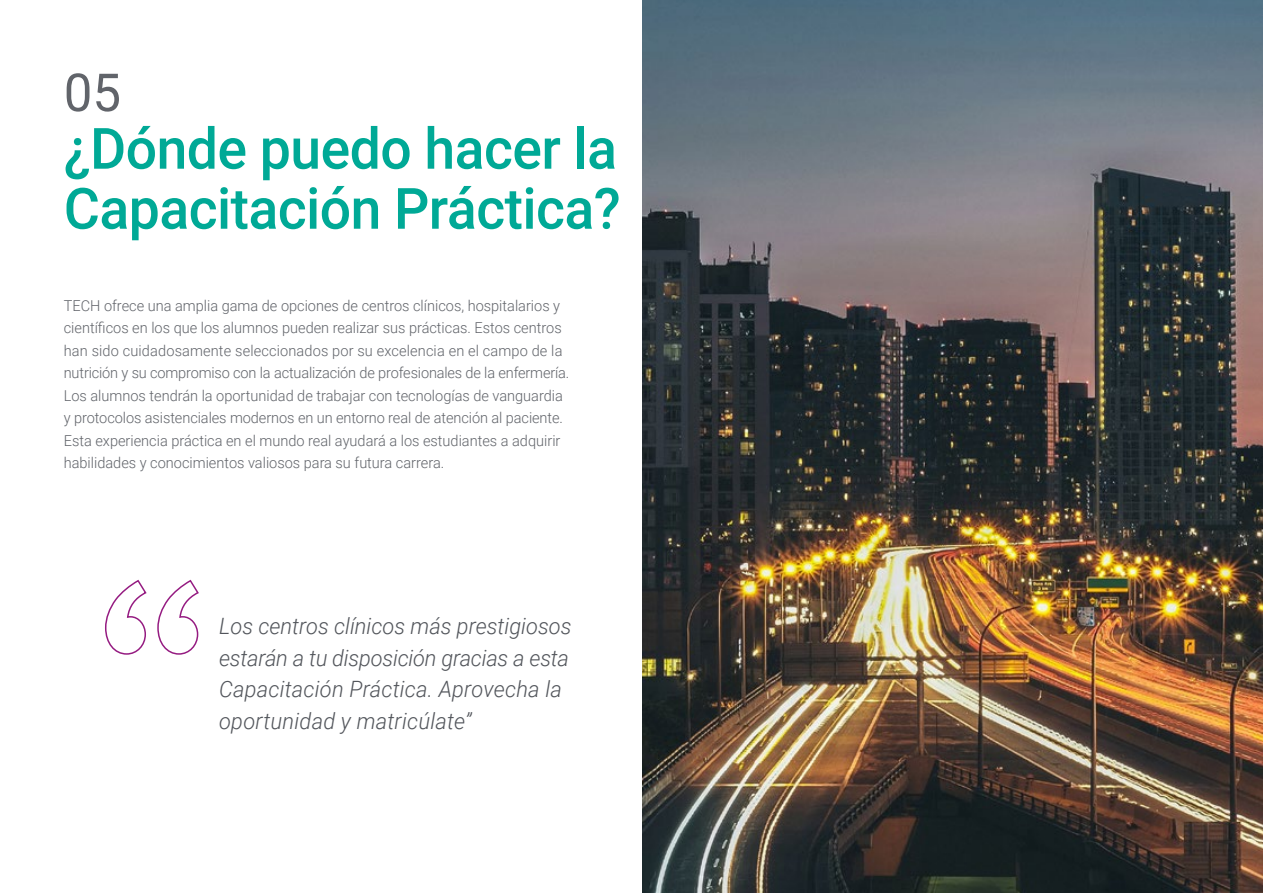
<style>
.page{position:relative;width:1263px;height:893px;background:#fff}
.page>*{position:absolute;margin:0;border:0;box-sizing:border-box;transform-origin:0 0}
.t1{font:500 57px/60px "Roboto";letter-spacing:-.01em;color:#00a996}
.t2{font:52.5px "Roboto";color:#61646a}
.t3{font:italic 300 22.5px/31.5px "Roboto";color:#52555b}
.t4{font:300 15px/22.5px "Roboto";color:#61646a}
</style>
<div class="page">
<svg style="left:105px;top:579px;width:94px;height:76px"></svg>
<img style="left:642px;top:0;width:621px;height:893px">
<h2 class="t2" style="left:64px;top:56px;width:59px">05</h2>
<h1 class="t1" style="left:64px;top:116px;width:558px">¿Dónde puedo hacer la<br>Capacitación Práctica?</h1>
<p class="t4" style="left:64px;top:293px;width:507px">TECH ofrece una amplia gama de opciones de centros clínicos, hospitalarios y científicos en los que los alumnos pueden realizar sus prácticas. Estos centros han sido cuidadosamente seleccionados por su excelencia en el campo de la nutrición y su compromiso con la actualización de profesionales de la enfermería.<br>Los alumnos tendrán la oportunidad de trabajar con tecnologías de vanguardia y protocolos asistenciales modernos en un entorno real de atención al paciente.<br>Esta experiencia práctica en el mundo real ayudará a los estudiantes a adquirir habilidades y conocimientos valiosos para su futura carrera.</p>
<h3 class="t3" style="left:219px;top:610px;width:354px">Los centros clínicos más prestigiosos estarán a tu disposición gracias a esta Capacitación Práctica. Aprovecha la oportunidad y matricúlate”</h3>
</div>
